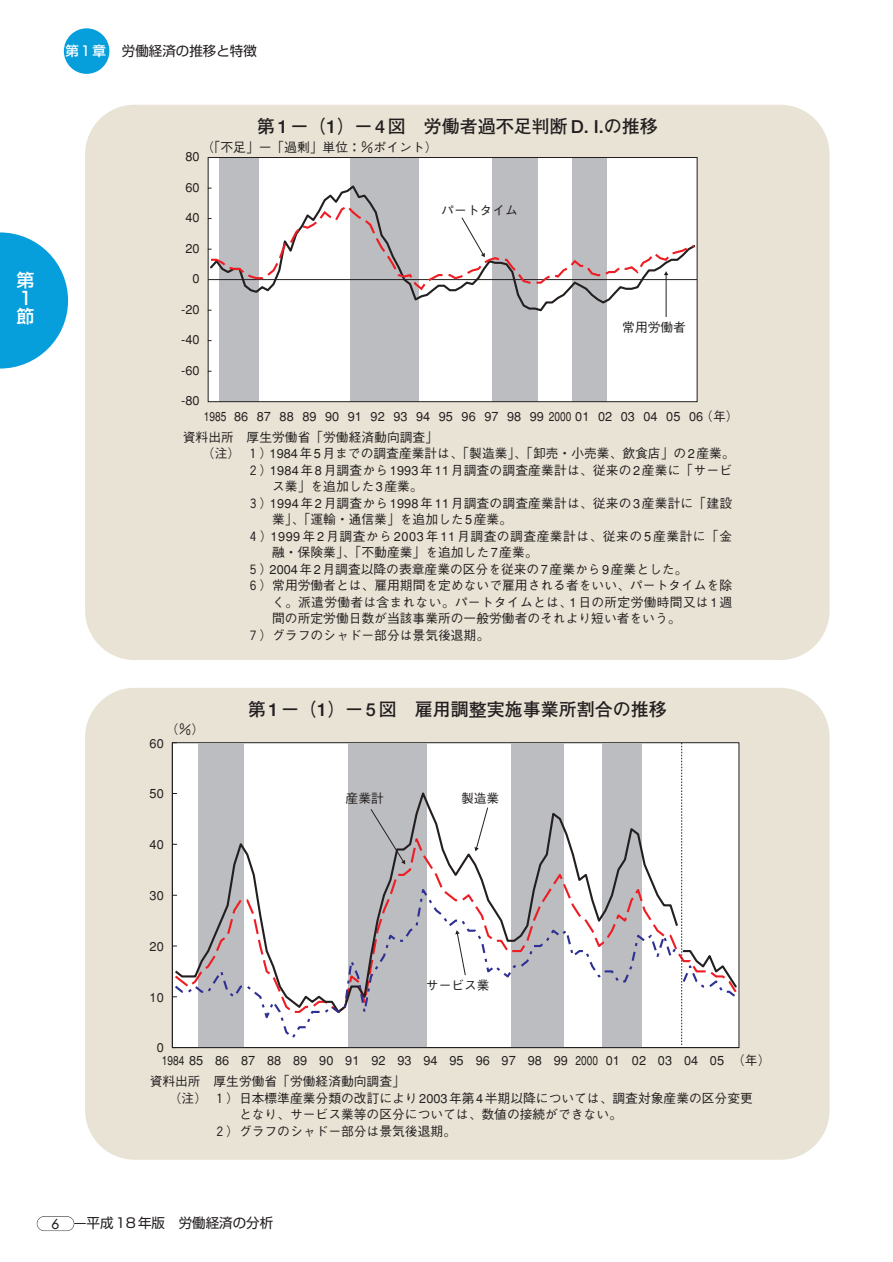
<style>
.page{position:relative;width:893px;height:1262px;background:#fff}
.page>*{position:absolute;margin:0;border:0;box-sizing:border-box;transform-origin:0 0}
.t1{font:700 18px "Futo Go B101";color:#231f20}
.t2{font:500 18px/18px "Shin Go";color:#fff;text-align:justify}
.t3{font:13.5px "Shin Go";color:#231f20}
.t4{font:500 13.5px "Shin Go";color:#fff}
.t5{font:13.5px "Futura";color:#231f20}
.t6{font:500 12.75px "Gothic BBB";color:#231f20}
.t7{font:500 12.75px "Gothic BBB";color:#231f20;scale:.8 1}
.t8{font:500 12.75px "Gothic BBB";letter-spacing:.035em;color:#231f20}
.t9{font:500 12.75px "Gothic BBB";letter-spacing:.02em;color:#231f20}
</style>
<div class="page">
<div style="left:64px;top:28px;width:45px;height:46px;background:#069edb;border-radius:50%"></div>
<svg style="left:0;top:232px;width:68px;height:136px"></svg>
<div style="left:37px;top:1216px;width:37px;height:15px;border:1px solid #231f20;border-radius:7px"></div>
<svg style="left:74px;top:1223px;width:12px;height:1px"></svg>
<div style="left:85px;top:105px;width:744px;height:555px;background:#e9e3d5;border-radius:50px"></div>
<div style="left:208px;top:157px;width:489px;height:245px;background:#fff"></div>
<div style="left:219px;top:158px;width:40px;height:244px;background:#bcbdc0"></div>
<div style="left:350px;top:158px;width:68px;height:244px;background:#bcbdc0"></div>
<div style="left:492px;top:158px;width:46px;height:244px;background:#bcbdc0"></div>
<div style="left:572px;top:158px;width:34px;height:244px;background:#bcbdc0"></div>
<svg style="left:210px;top:183px;width:457px;height:130px"></svg>
<div style="left:208px;top:157px;width:489px;height:245px;border:1px solid #231f20"></div>
<hr style="left:665px;top:274px;width:1px;height:43px;background:#231f20">
<svg style="left:208px;top:204px;width:488px;height:88px"></svg>
<div style="left:85px;top:688px;width:744px;height:471px;background:#e9e3d5;border-radius:50px"></div>
<svg style="left:172px;top:742px;width:567px;height:306px;background:#d6d6d8"></svg>
<svg style="left:173px;top:787px;width:506px;height:97px;background:#dddcde"></svg>
<svg style="left:173px;top:884px;width:507px;height:156px;background:#dcd8db"></svg>
<div style="left:680px;top:742px;width:58px;height:303px;background:#fff"></div>
<svg style="left:474px;top:807px;width:14px;height:44px"></svg>
<svg style="left:455px;top:930px;width:11px;height:45px"></svg>
<svg style="left:370px;top:808px;width:35px;height:56px;background:#b2b3b6"></svg>
<h1 class="t2" style="left:17px;top:273px;width:19px">第1節</h1>
<p class="t4" style="left:65px;top:46px;width:42px">第１章</p>
<p class="t3" style="left:122px;top:46px;width:136px">労働経済の推移と特徴</p>
<p class="t6" style="left:185px;top:151px;width:16px">80</p>
<p class="t6" style="left:185px;top:182px;width:16px">60</p>
<p class="t6" style="left:185px;top:212px;width:16px">40</p>
<p class="t6" style="left:185px;top:243px;width:16px">20</p>
<p class="t6" style="left:192px;top:274px;width:9px">0</p>
<p class="t6" style="left:181px;top:304px;width:20px">-20</p>
<p class="t6" style="left:181px;top:335px;width:20px">-40</p>
<p class="t6" style="left:181px;top:365px;width:20px">-60</p>
<p class="t6" style="left:181px;top:396px;width:20px">-80</p>
<h1 class="t1" style="left:257px;top:119px;width:402px">第1－（1）－ 4 図　労働者過不足判断 D. I.の推移</h1>
<p class="t6" style="left:201px;top:142px;width:237px">（「不足」－「過剰」単位：％ポイント）</p>
<p class="t6" style="left:441px;top:206px;width:78px">パートタイム</p>
<p class="t6" style="left:622px;top:322px;width:65px">常用労働者</p>
<p class="t7" style="left:204px;top:411px;width:670px">1985 86 87 88 89 90 91 92 93 94 95 96 97 98 99 2000 01 02 03 04 05 06（年）</p>
<p class="t6" style="left:183px;top:432px;width:257px">資料出所　厚生労働省「労働経済動向調査」</p>
<p class="t6" style="left:183px;top:449px;width:553px">　　（注）１）1984年5月までの調査産業計は、「製造業」、「卸売・小売業、飲食店」の2産業。</p>
<p class="t6" style="left:247px;top:465px;width:487px">２）1984年8月調査から1993年11月調査の調査産業計は、従来の2産業に「サービ</p>
<p class="t6" style="left:272px;top:482px;width:152px">ス業」を追加した3産業。</p>
<p class="t6" style="left:247px;top:498px;width:487px">３）1994年2月調査から1998年11月調査の調査産業計は、従来の3産業計に「建設</p>
<p class="t6" style="left:272px;top:514px;width:241px">業」、「運輸・通信業」を追加した5産業。</p>
<p class="t8" style="left:247px;top:531px;width:487px">４）1999 年 2 月調査から 2003 年 11 月調査の調査産業計は、従来の 5 産業計に「金</p>
<p class="t6" style="left:272px;top:547px;width:267px">融・保険業」、「不動産業」を追加した7産業。</p>
<p class="t6" style="left:247px;top:564px;width:442px">５）2004年2月調査以降の表章産業の区分を従来の7産業から9産業とした。</p>
<p class="t6" style="left:247px;top:580px;width:487px">６）常用労働者とは、雇用期間を定めないで雇用される者をいい、パートタイムを除</p>
<p class="t9" style="left:272px;top:597px;width:461px">く。派遣労働者は含まれない。パートタイムとは、1 日の所定労働時間又は 1 週</p>
<p class="t6" style="left:272px;top:613px;width:410px">間の所定労働日数が当該事業所の一般労働者のそれより短い者をいう。</p>
<p class="t6" style="left:247px;top:630px;width:244px">７）グラフのシャドー部分は景気後退期。</p>
<p class="t6" style="left:150px;top:738px;width:16px">60</p>
<p class="t6" style="left:166px;top:724px;width:40px">（％）</p>
<p class="t6" style="left:150px;top:788px;width:16px">50</p>
<p class="t6" style="left:150px;top:839px;width:16px">40</p>
<p class="t6" style="left:150px;top:890px;width:16px">30</p>
<p class="t6" style="left:150px;top:941px;width:16px">20</p>
<p class="t6" style="left:150px;top:992px;width:16px">10</p>
<h1 class="t1" style="left:248px;top:702px;width:420px">第1－（1）－ 5 図　雇用調整実施事業所割合の推移</h1>
<p class="t6" style="left:345px;top:793px;width:40px">産業計</p>
<p class="t6" style="left:461px;top:793px;width:40px">製造業</p>
<p class="t6" style="left:426px;top:980px;width:65px">サービス業</p>
<p class="t6" style="left:157px;top:1042px;width:9px">0</p>
<p class="t7" style="left:162px;top:1055px;width:762px">1984 85 86 87 88 89 90 91 92 93 94 95 96 97 98 99 2000 01 02 03 04 05 （年）</p>
<p class="t6" style="left:150px;top:1076px;width:257px">資料出所　厚生労働省「労働経済動向調査」</p>
<p class="t6" style="left:150px;top:1093px;width:604px">　　（注）１）日本標準産業分類の改訂により2003年第4半期以降については、調査対象産業の区分変更</p>
<p class="t6" style="left:239px;top:1109px;width:384px">となり、サービス業等の区分については、数値の接続ができない。</p>
<p class="t6" style="left:213px;top:1126px;width:244px">２）グラフのシャドー部分は景気後退期。</p>
<p class="t5" style="left:52px;top:1216px;width:9px">6</p>
<p class="t3" style="left:87px;top:1218px;width:188px">平成 18年版　労働経済の分析</p>
</div>
